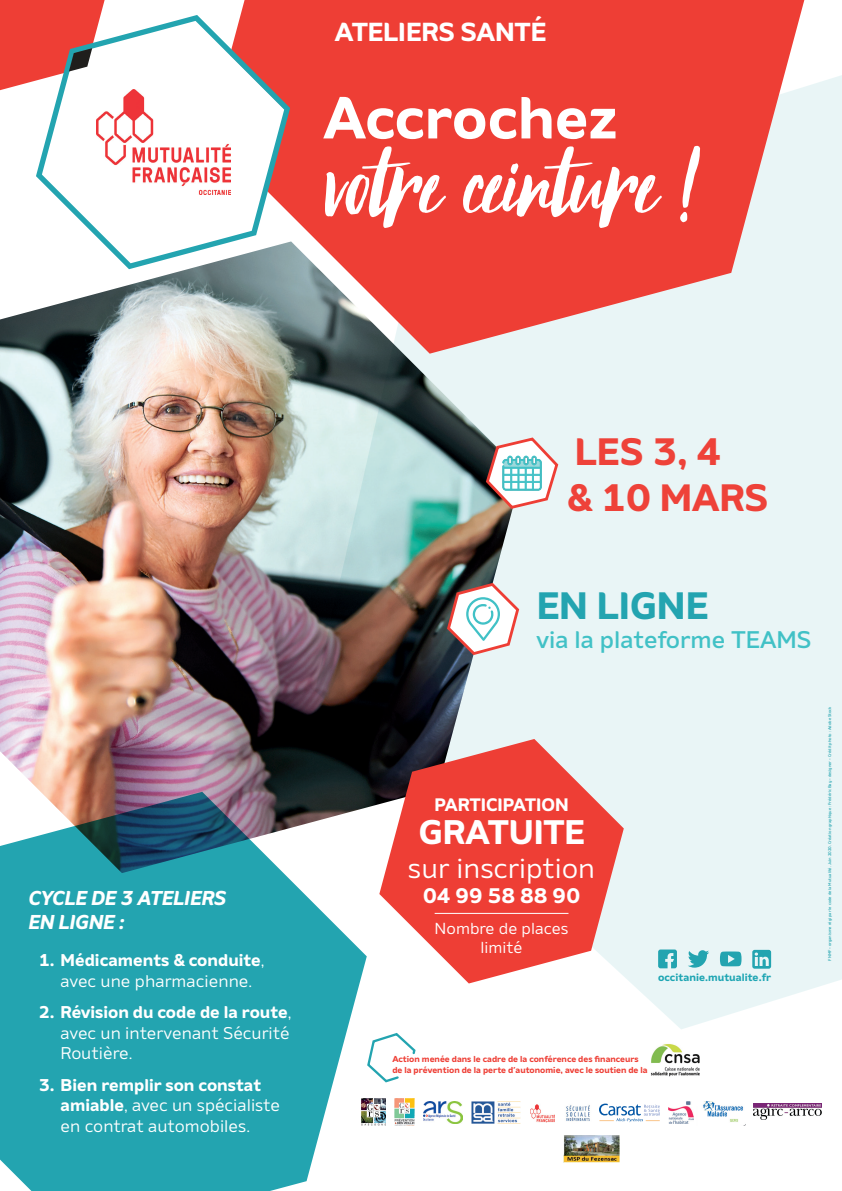
<style>
.page{position:relative;width:842px;height:1191px;background:#fff}
.page>*{position:absolute;margin:0;border:0;box-sizing:border-box;transform-origin:0 0}
.t1{font:118px "October Storm";color:#fff}
.t2{font:700 59px "Amino";color:#fff}
.t3{font:700 38px/45.6px "Amino";color:#ee4239}
.t4{font:700 38px "Amino";color:#23a4b0}
.t5{font:700 34px "Amino";color:#fff}
.t6{font:28px "Amino";color:#fff}
.t7{font:700 26px "Amino";color:#fff}
.t8{font:500 24px "Amino";color:#41c1c6}
.t9{font:700 21px "Amino";color:#fff}
.t10{font:italic 700 20px/24px "Amino";color:#fff}
.t11{font:700 18px "Amino";color:#fff}
.t12{font:17px/20.4px "Amino";color:#fff;text-align:justify}
.t13{font:700 17px/20.4px "Amino";color:#fff;text-align:center}
.t14{font:16px/19.2px "Amino";color:#fff;text-align:center}
.t15{font:700 10.6px "Amino";letter-spacing:.005em;color:#1da5b3}
.t16{font:700 8.7px/10.4px "Amino";color:#ee3e35}
.t17{font:500 4px "Amino";color:#23a4b0}
.s1{font-weight:400}
.s2{font-weight:700}
</style>
<div class="page">
<img style="left:651px;top:1044px;width:49px;height:33px">
<div style="left:468px;top:75px;width:374px;height:954px;background:#e9f5f6"></div>
<svg style="left:240px;top:0;width:564px;height:354px;background:#ed5e56"></svg>
<svg style="left:0;top:873px;width:367px;height:318px;background:#38acb7"></svg>
<svg style="left:688px;top:950px;width:21px;height:17px"></svg>
<svg style="left:720px;top:951px;width:21px;height:15px"></svg>
<svg style="left:658px;top:949px;width:19px;height:19px"></svg>
<svg style="left:752px;top:950px;width:19px;height:18px"></svg>
<img style="left:424px;top:1101px;width:39px;height:23px">
<img style="left:471px;top:1101px;width:49px;height:23px">
<img style="left:530px;top:1104px;width:25px;height:18px">
<img style="left:703px;top:1101px;width:43px;height:24px">
<img style="left:668px;top:1101px;width:25px;height:22px">
<svg style="left:599px;top:1103px;width:61px;height:19px"></svg>
<img style="left:362px;top:1098px;width:24px;height:27px">
<img style="left:395px;top:1098px;width:20px;height:27px">
<img style="left:754px;top:1103px;width:68px;height:16px">
<img style="left:566px;top:1105px;width:24px;height:16px">
<img style="left:564px;top:1135px;width:55px;height:27px">
<img style="left:0;top:241px;width:522px;height:632px">
<svg style="left:366px;top:1031px;width:50px;height:52px"></svg>
<svg style="left:36px;top:15px;width:254px;height:254px"></svg>
<svg style="left:0;top:0;width:105px;height:90px"></svg>
<svg style="left:379px;top:739px;width:245px;height:244px;background:#e46b66"></svg>
<hr style="left:435px;top:913px;width:133px;height:1px;background:#fff">
<img style="left:96px;top:90px;width:135px;height:105px">
<svg style="left:483px;top:436px;width:77px;height:74px"></svg>
<svg style="left:445px;top:581px;width:76px;height:75px"></svg>
<h3 class="t7" style="left:335px;top:16px;width:213px">ateli ers santé</h3>
<h2 class="t2" style="left:323px;top:81px;width:295px">Accrochez</h2>
<h1 class="t1" style="left:323px;top:127px;width:381px">votre ceinture !</h1>
<p class="t10" style="left:28px;top:885px;width:199px">CYCLE DE 3 ATELIERS<br>EN LIGNE :</p>
<p class="t13" style="left:39px;top:949px;width:227px">1. Médicaments &amp; conduite<span class="s1">, avec une pharmacienne.</span></p>
<p class="t12" style="left:61px;top:1001px;width:232px;text-indent:-22px"><span class="s2">2. Révision du code de la route</span>, avec un intervenant Sécurité Routière.</p>
<p class="t12" style="left:61px;top:1074px;width:221px;text-align:left;text-indent:-22px"><span class="s2">3. Bien remplir son constat amiable</span>, avec un spécialiste en contrat automobiles.</p>
<h3 class="t3" style="left:567px;top:428px;width:203px">Les 3, 4<br>&amp; 10 mars</h3>
<h3 class="t4" style="left:537px;top:581px;width:169px">EN LIGNE</h3>
<h3 class="t8" style="left:536px;top:624px;width:277px">via la plateforme TEAMS</h3>
<p class="t11" style="left:434px;top:793px;width:136px">PARTICIPATION</p>
<h3 class="t5" style="left:419px;top:811px;width:146px">GRATUITE</h3>
<h3 class="t6" style="left:408px;top:851px;width:189px">sur inscription</h3>
<p class="t9" style="left:423px;top:882px;width:159px">04 99 58 88 90</p>
<p class="t14" style="left:435px;top:918px;width:135px">Nombre de places limité</p>
<p class="t15" style="left:658px;top:970px;width:114px">occitanie.mutualite.fr</p>
<p class="t17" style="left:827px;top:960px;width:256px;rotate:-90deg">FNMF - organisme régi par le code de la Mutualité. Juin 2020. Création graphique : Frédéric Bay - designer - Crédit photo : Adobe Stock</p>
<p class="t16" style="left:392px;top:1053px;width:257px">Action menée dans le cadre de la conférence des financeurs de la prévention de la perte d’autonomie, avec le soutien de la</p>
</div>
